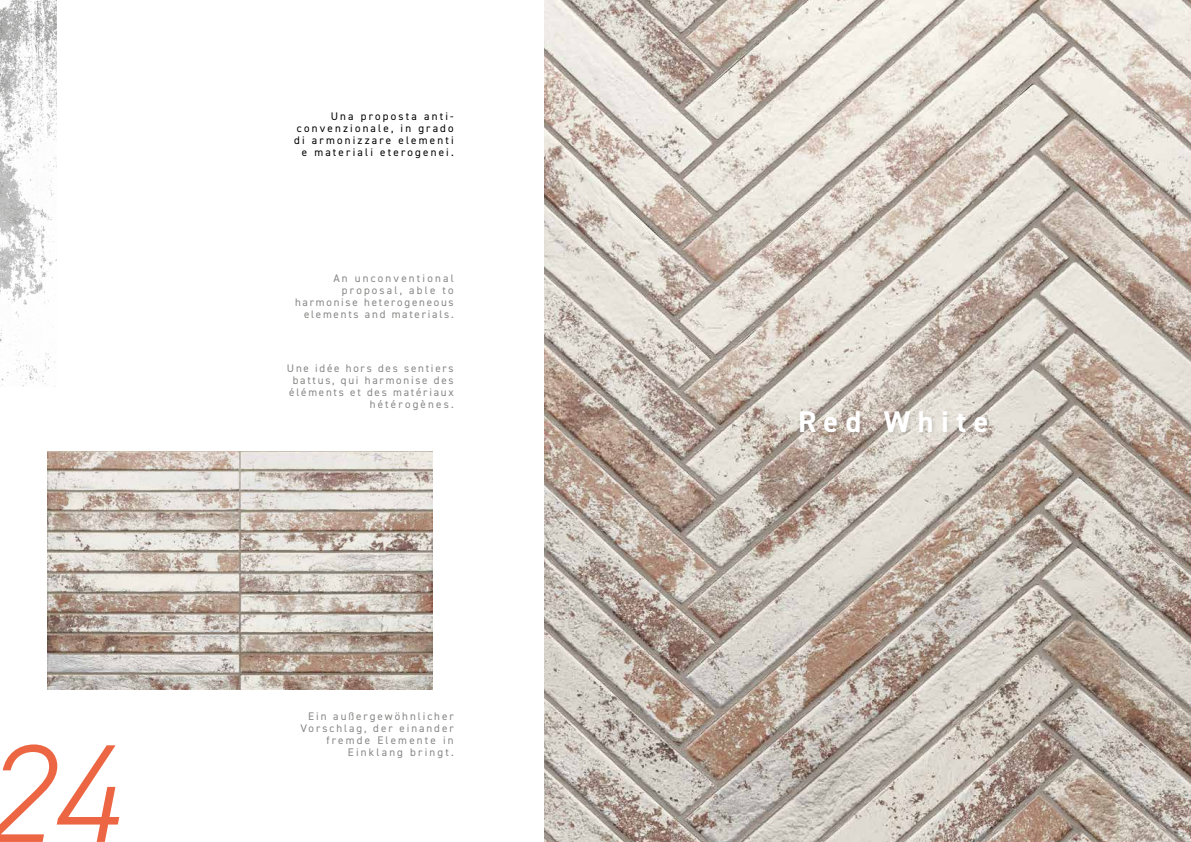
<style>
.page{position:relative;width:1191px;height:842px;background:#fff}
.page>*{position:absolute;margin:0;border:0;box-sizing:border-box;transform-origin:0 0}
.t1{font:italic 300 140px "DIN2014";color:#ec6643}
.t2{font:700 30px "DIN2014";letter-spacing:.25em;color:#fff}
.t3{font:11px/12px "DIN2014";letter-spacing:.16em;color:#878786;text-align:right}
.t4{font:11px/12px "DIN2014";letter-spacing:.2em;color:#000;text-align:right}
.t5{font:11px/12px "DIN2014";letter-spacing:.18em;color:#878786;text-align:right}
</style>
<div class="page">
<img style="left:544px;top:0;width:647px;height:842px">
<div style="left:799px;top:410px;width:193px;height:27px;background:#000;opacity:.1"></div>
<img style="left:0;top:0;width:57px;height:386px">
<img style="left:48px;top:451px;width:384px;height:238px">
<h1 class="t1" style="left:-19px;top:708px;width:139px">24</h1>
<p class="t4" style="left:294px;top:110px;width:161px">Una proposta anti&shy;convenzionale, in grado di armonizzare elementi e materiali eterogenei.</p>
<p class="t3" style="left:295px;top:272px;width:160px">An unconventional proposal, able to harmonise heterogeneous elements and materials.</p>
<p class="t3" style="left:287px;top:362px;width:168px">Une idée hors des sentiers battus, qui harmonise des éléments et des matériaux hétérogènes.</p>
<p class="t5" style="left:300px;top:710px;width:155px">Ein außergewöhnlicher<br>Vorschlag, der einander fremde Elemente in<br>Einklang bringt.</p>
<h2 class="t2" style="left:798px;top:402px;width:192px">Red White</h2>
</div>
